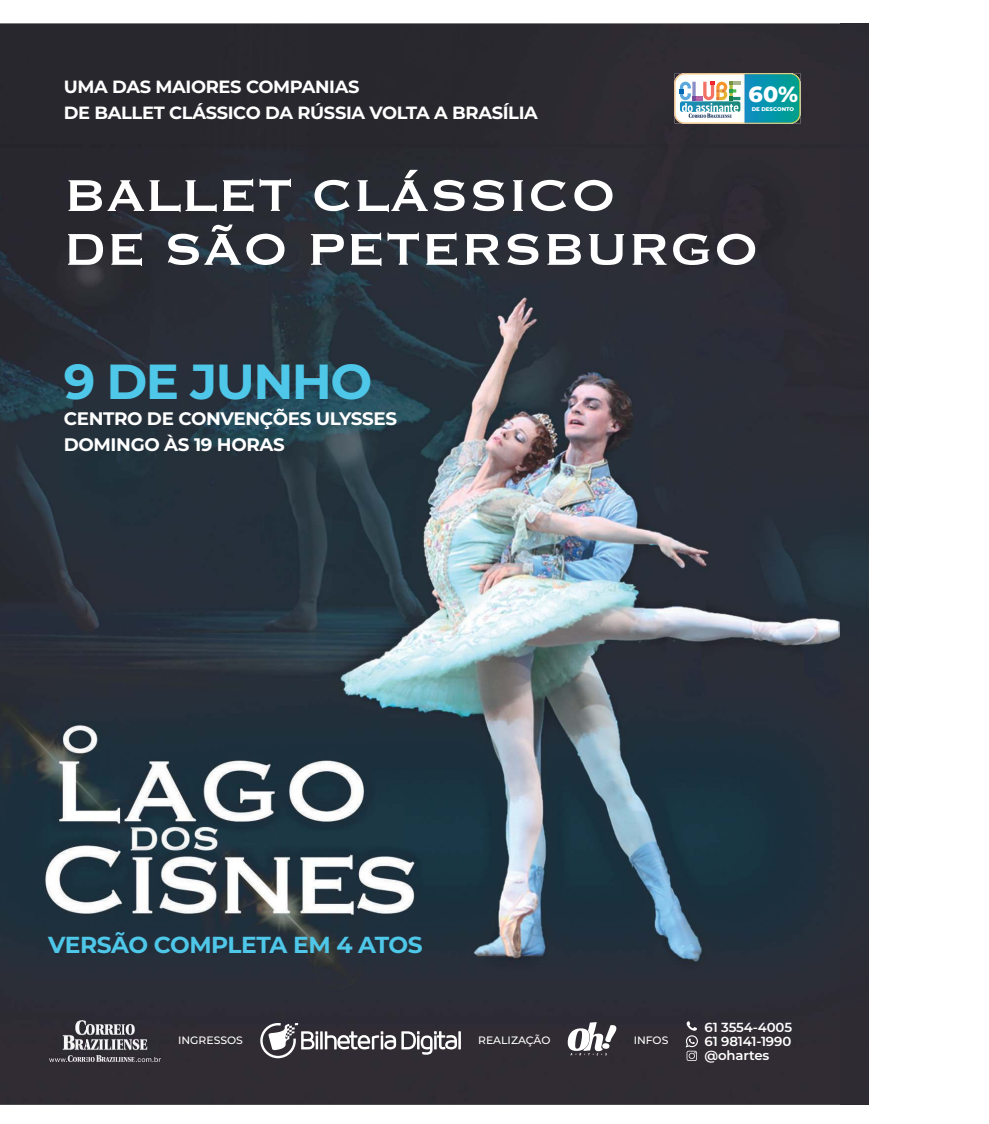
<style>
.page{position:relative;width:989px;height:1124px;background:#fff}
.page>*{position:absolute;margin:0;border:0;box-sizing:border-box;transform-origin:0 0}
.t1{font:58.5px/53.8px "Copperplate";color:#fff}
.t2{font:700 49.12px "Montserrat";letter-spacing:-.03em;color:#4ec7e9}
.t3{font:700 23.12px "Montserrat";letter-spacing:-.02em;color:#4ec7e9}
.t4{font:800 22px "Montserrat";color:#fff}
.t5{font:700 18.12px/25.9px "Montserrat";letter-spacing:-.02em;color:#fff}
.t6{font:700 17.75px/25.9px "Montserrat";letter-spacing:-.02em;color:#fff}
.t7{font:600 13.12px/14px "Montserrat";letter-spacing:-.01em;color:#fff;text-align:justify}
.t8{font:500 10.75px "Montserrat";color:#fff}
.t9{font:800 5.38px "Montserrat";color:#fff}
</style>
<div class="page">
<img style="left:0;top:23px;width:840px;height:1081px">
<svg style="left:260px;top:1021px;width:356px;height:37px;background:#57545a"></svg>
<svg style="left:685px;top:1021px;width:13px;height:39px"></svg>
<img style="left:49px;top:1019px;width:112px;height:42px">
<svg style="left:674px;top:73px;width:126px;height:51px"></svg>
<img style="left:674px;top:74px;width:126px;height:49px">
<div style="left:840px;top:23px;width:28px;height:1081px;background:#2c2c36"></div>
<p class="t6" style="left:64px;top:72px;width:475px">UMA DAS MAIORES COMPANIAS<br>DE BALLET CLÁSSICO DA RÚSSIA VOLTA A BRASÍLIA</p>
<p class="t4" style="left:748px;top:78px;width:51px">60%</p>
<p class="t9" style="left:751px;top:105px;width:44px">DE DESCONTO</p>
<h1 class="t1" style="left:64px;top:165px;width:697px">BALLET CLÁSSICO<br>DE SÃO PETERSBURGO</h1>
<h2 class="t2" style="left:64px;top:346px;width:310px">9 DE JUNHO</h2>
<p class="t5" style="left:64px;top:405px;width:335px">CENTRO DE CONVENÇÕES ULYSSES<br>DOMINGO ÀS 19 HORAS</p>
<h3 class="t3" style="left:48px;top:927px;width:376px">VERSÃO COMPLETA EM 4 ATOS</h3>
<p class="t8" style="left:178px;top:1032px;width:66px">INGRESSOS</p>
<p class="t8" style="left:478px;top:1032px;width:74px">REALIZAÇÃO</p>
<p class="t8" style="left:633px;top:1032px;width:36px">INFOS</p>
<p class="t7" style="left:704px;top:1019px;width:89px">61 3554-4005<br>61 98141-1990 @ohartes</p>
</div>
